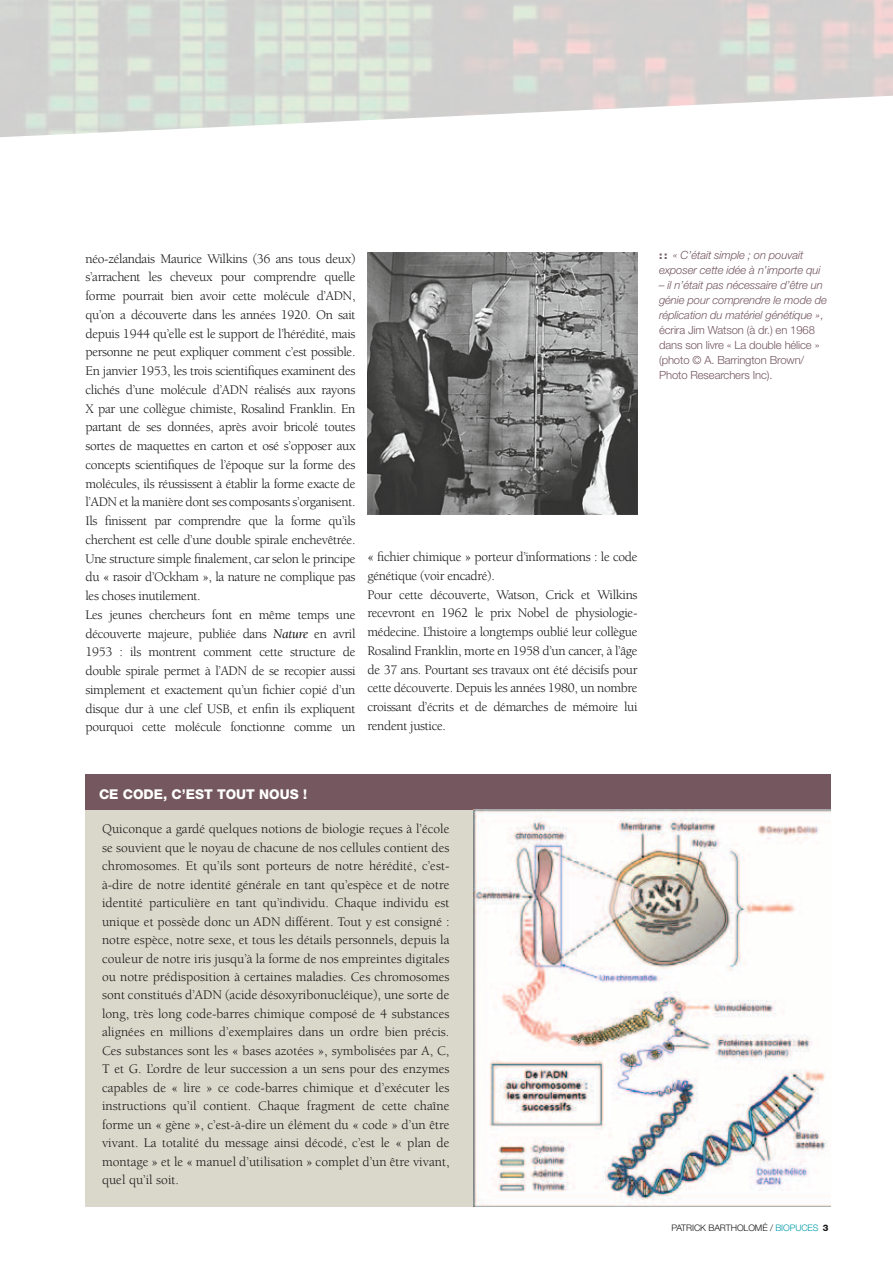
<style>
.page{position:relative;width:893px;height:1263px;background:#fff}
.page>*{position:absolute;margin:0;border:0;box-sizing:border-box;transform-origin:0 0}
.t1{font:13.5px/18.8px "Berkeley LT";letter-spacing:-.025em;color:#161514}
.t2{font:800 13.5px "Helvetica Neue LT";color:#fff}
.t3{font:300 11.25px/15px "Helvetica Neue LT";letter-spacing:-.01em;color:#74575f}
.t4{font:italic 300 11.25px/15px "Helvetica Neue LT";letter-spacing:-.01em;color:#74575f}
.t5{font:300 9px "Helvetica Neue LT";letter-spacing:-.01em;color:#161514}
.s1{font-style:italic}
.s2{font-weight:800;font-style:normal;font-size:10.5px}
.s3{color:#009dab}
.s4{font-weight:800}
</style>
<div class="page">
<svg style="left:0;top:96px;width:886px;height:262px"></svg>
<div style="left:85px;top:774px;width:745px;height:52px;background:#74575f"></div>
<div style="left:85px;top:810px;width:745px;height:396px;background:#dad8cb"></div>
<img style="left:367px;top:252px;width:270px;height:262px">
<img style="left:473px;top:810px;width:357px;height:396px">
<p class="t1" style="left:85px;top:249px;width:272px">néo-zélandais Maurice Wilkins (36 ans tous deux) s’arrachent les cheveux pour comprendre quelle forme pourrait bien avoir cette molécule d’ADN, qu’on a découverte dans les années 1920. On sait depuis 1944 qu’elle est le support de l’hérédité, mais personne ne peut expliquer comment c’est possible.<br>En janvier 1953, les trois scientifiques examinent des clichés d’une molécule d’ADN réalisés aux rayons X par une collègue chimiste, Rosalind Franklin. En partant de ses données, après avoir bricolé toutes sortes de maquettes en carton et osé s’opposer aux concepts scientifiques de l’époque sur la forme des molécules, ils réussissent à établir la forme exacte de l’ADN et la manière dont ses composants s’organisent.<br>Ils finissent par comprendre que la forme qu’ils cherchent est celle d’une double spirale enchevêtrée.<br>Une structure simple finalement, car selon le principe du « rasoir d’Ockham », la nature ne complique pas les choses inutilement.<br>Les jeunes chercheurs font en même temps une découverte majeure, publiée dans <span class="s1">Nature</span> en avril 1953 : ils montrent comment cette structure de double spirale permet à l’ADN de se recopier aussi simplement et exactement qu’un fichier copié d’un disque dur à une clef USB, et enfin ils expliquent pourquoi cette molécule fonctionne comme un</p>
<p class="t1" style="left:368px;top:548px;width:272px">« fichier chimique » porteur d’informations : le code génétique (voir encadré).<br>Pour cette découverte, Watson, Crick et Wilkins recevront en 1962 le prix Nobel de physiologie&shy;médecine. L’histoire a longtemps oublié leur collègue Rosalind Franklin, morte en 1958 d’un cancer, à l’âge de 37 ans. Pourtant ses travaux ont été décisifs pour cette découverte. Depuis les années 1980, un nombre croissant d’écrits et de démarches de mémoire lui rendent justice.</p>
<p class="t4" style="left:659px;top:248px;width:163px"><span class="s2">: :</span> « C’était simple ; on pouvait exposer cette idée à n’importe qui</p>
<p class="t3" style="left:659px;top:278px;width:169px"><span class="s1">– il n’était pas nécessaire d’être un génie pour comprendre le mode de réplication du matériel génétique »</span>, écrira Jim Watson (à dr.) en 1968 dans son livre « La double hélice » (photo © A. Barrington Brown/<br>Photo Researchers Inc).</p>
<p class="t2" style="left:99px;top:786px;width:35px">CE CODE</p>
<p class="t2" style="left:163px;top:786px;width:33px">, C’EST</p>
<p class="t2" style="left:217px;top:786px;width:11px">TOUT</p>
<p class="t2" style="left:259px;top:786px;width:9px">NOUS</p>
<p class="t2" style="left:303px;top:786px;width:5px">!</p>
<p class="t1" style="left:102px;top:820px;width:349px;text-align:justify">Quiconque a gardé quelques notions de biologie reçues à l’école se souvient que le noyau de chacune de nos cellules contient des chromosomes. Et qu’ils sont porteurs de notre hérédité, c’est&shy;à-dire de notre identité générale en tant qu’espèce et de notre identité particulière en tant qu’individu. Chaque individu est unique et possède donc un ADN différent. Tout y est consigné : notre espèce, notre sexe, et tous les détails personnels, depuis la couleur de notre iris jusqu’à la forme de nos empreintes digitales ou notre prédisposition à certaines maladies. Ces chromosomes sont constitués d’ADN (acide désoxyribonucléique), une sorte de long, très long code-barres chimique composé de 4 substances alignées en millions d’exemplaires dans un ordre bien précis.<br>Ces substances sont les « bases azotées », symbolisées par A, C, T et G. L’ordre de leur succession a un sens pour des enzymes capables de « lire » ce code-barres chimique et d’exécuter les instructions qu’il contient. Chaque fragment de cette chaîne forme un « gène », c’est-à-dire un élément du « code » d’un être vivant. La totalité du message ainsi décodé, c’est le « plan de montage » et le « manuel d’utilisation » complet d’un être vivant, quel qu’il soit.</p>
<p class="t5" style="left:671px;top:1222px;width:158px">Patrick Bartholomé / <span class="s3">biopuces</span> <span class="s4">3</span></p>
</div>
